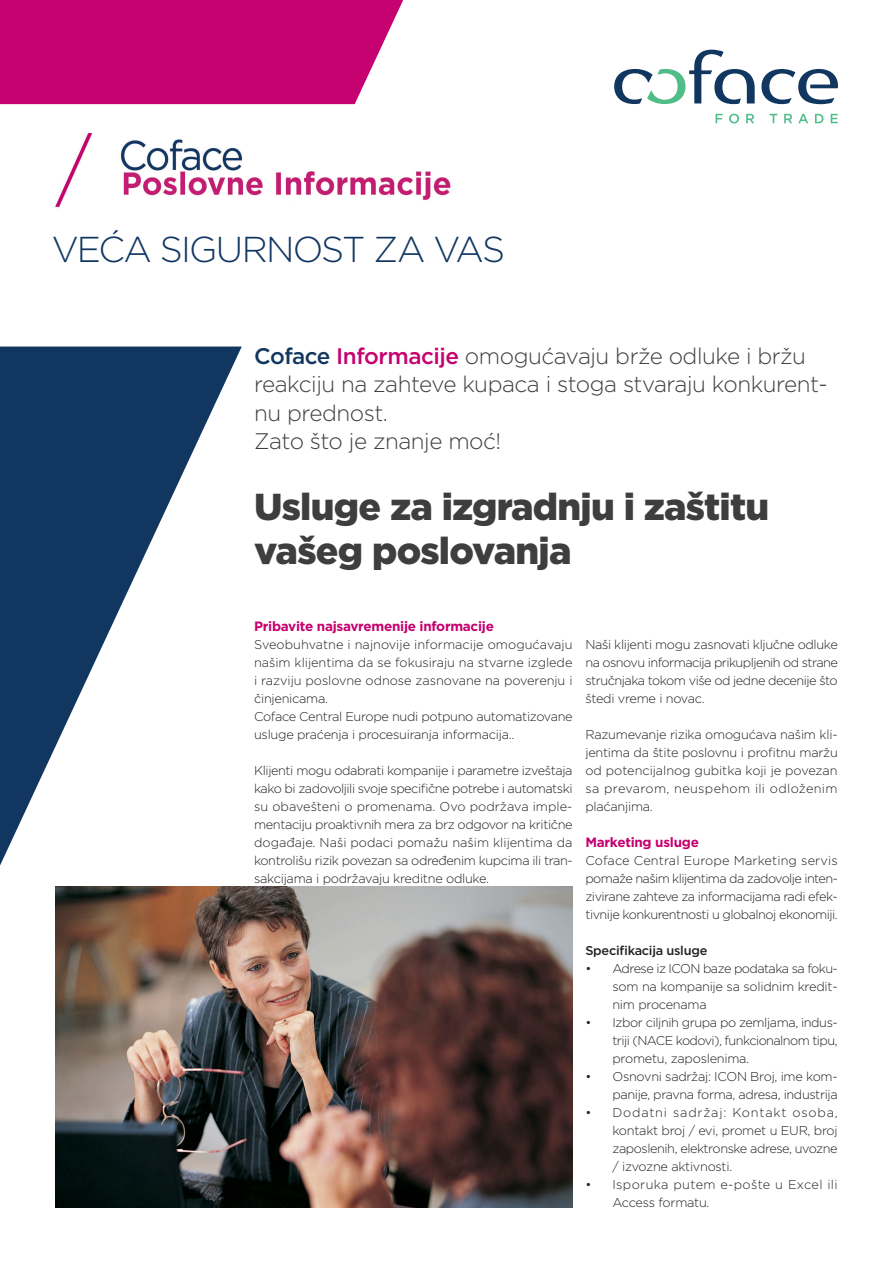
<style>
.page{position:relative;width:893px;height:1263px;background:#fff}
.page>*{position:absolute;margin:0;border:0;box-sizing:border-box;transform-origin:0 0}
.t1{font:900 37.5px/43.5px "Gotham";letter-spacing:-.02em;color:#3e3e3f}
.t2{font:300 36px "Gotham";letter-spacing:-.05em;color:#113761}
.t3{font:300 22.5px/28.5px "Gotham";letter-spacing:-.02em;color:#3e3e3f}
.t4{font:700 13.5px "Gotham";letter-spacing:-.02em;color:#c60170}
.t5{font:300 12.75px/18px "Gotham";letter-spacing:-.02em;color:#231f20;text-align:justify}
.t6{font:300 12.75px/18px "Gotham";letter-spacing:.02em;color:#231f20}
.t7{font:500 12.75px "Gotham";letter-spacing:-.02em;color:#231f20}
.s1{font-weight:500;color:#113761}
.s2{font-weight:500;color:#c60170}
</style>
<div class="page">
<svg style="left:0;top:346px;width:242px;height:519px"></svg>
<div style="left:0;top:0;width:403px;height:104px;background:#c60170"></div>
<img style="left:55px;top:887px;width:518px;height:321px">
<img style="left:55px;top:134px;width:396px;height:74px">
<svg style="left:761px;top:69px;width:77px;height:35px"></svg>
<svg style="left:614px;top:50px;width:141px;height:54px"></svg>
<svg style="left:715px;top:114px;width:8px;height:9px"></svg>
<svg style="left:729px;top:114px;width:10px;height:9px"></svg>
<svg style="left:746px;top:114px;width:8px;height:9px"></svg>
<svg style="left:770px;top:114px;width:7px;height:9px"></svg>
<svg style="left:784px;top:114px;width:8px;height:9px"></svg>
<svg style="left:798px;top:114px;width:10px;height:9px"></svg>
<svg style="left:815px;top:114px;width:8px;height:9px"></svg>
<svg style="left:831px;top:114px;width:7px;height:9px"></svg>
<h2 class="t2" style="left:52px;top:227px;width:455px">VEĆA SIGURNOST ZA VAS</h2>
<h3 class="t3" style="left:254px;top:341px;width:575px"><span class="s1">Coface</span> <span class="s2">Informacije</span> omogućavaju brže odluke i bržu reakciju na zahteve kupaca i stoga stvaraju konkurent&shy;nu prednost.<br>Zato što je znanje moć!</h3>
<h1 class="t1" style="left:254px;top:485px;width:517px">Usluge za izgradnju i zaštitu vašeg poslovanja</h1>
<p class="t4" style="left:254px;top:618px;width:241px">Pribavite najsavremenije informacije</p>
<p class="t5" style="left:254px;top:635px;width:320px;text-align:left">Sveobuhvatne i najnovije informacije omogućavaju našim klijentima da se fokusiraju na stvarne izglede i razviju poslovne odnose zasnovane na poverenju i činjenicama.<br>Coface Central Europe nudi potpuno automatizovane usluge praćenja i procesuiranja informacija..</p>
<p class="t5" style="left:254px;top:761px;width:320px">Klijenti mogu odabrati kompanije i parametre izveštaja kako bi zadovoljili svoje specifične potrebe i automatski su obavešteni o promenama. Ovo podržava imple&shy;mentaciju proaktivnih mera za brz odgovor na kritične događaje. Naši podaci pomažu našim klijentima da kontrolišu rizik povezan sa određenim kupcima ili tran&shy;sakcijama i podržavaju kreditne odluke.</p>
<p class="t5" style="left:585px;top:635px;width:254px">Naši klijenti mogu zasnovati ključne odluke na osnovu informacija prikupljenih od strane stručnjaka tokom više od jedne decenije što štedi vreme i novac.</p>
<p class="t5" style="left:585px;top:725px;width:254px">Razumevanje rizika omogućava našim kli&shy;jentima da štite poslovnu i profitnu maržu od potencijalnog gubitka koji je povezan sa prevarom, neuspehom ili odloženim plaćanjima.</p>
<p class="t4" style="left:585px;top:834px;width:115px">Marketing usluge</p>
<p class="t5" style="left:585px;top:851px;width:254px">Coface Central Europe Marketing servis pomaže našim klijentima da zadovolje inten&shy;zivirane zahteve za informacijama radi efek&shy;tivnije konkurentnosti u globalnoj ekonomiji.</p>
<p class="t7" style="left:585px;top:942px;width:123px">Specifikacija usluge</p>
<p class="t5" style="left:612px;top:959px;width:227px;text-indent:-27px">• Adrese iz ICON baze podataka sa foku&shy;som na kompanije sa solidnim kredit&shy;nim procenama</p>
<p class="t5" style="left:612px;top:1013px;width:227px;text-indent:-27px">• Izbor ciljnih grupa po zemljama, indus&shy;triji (NACE kodovi), funkcionalnom tipu, prometu, zaposlenima.</p>
<p class="t5" style="left:585px;top:1067px;width:254px;text-align:right">• Osnovni sadržaj: ICON Broj, ime kom&shy;panije, pravna forma, adresa, industrija</p>
<p class="t5" style="left:612px;top:1103px;width:227px;text-indent:-27px">• Dodatni sadržaj: Kontakt osoba, kontakt broj / evi, promet u EUR, broj zaposlenih, elektronske adrese, uvozne / izvozne aktivnosti.</p>
<p class="t6" style="left:612px;top:1175px;width:227px;text-indent:-27px">• Isporuka putem e-pošte u Excel ili<br>Access formatu.</p>
</div>
